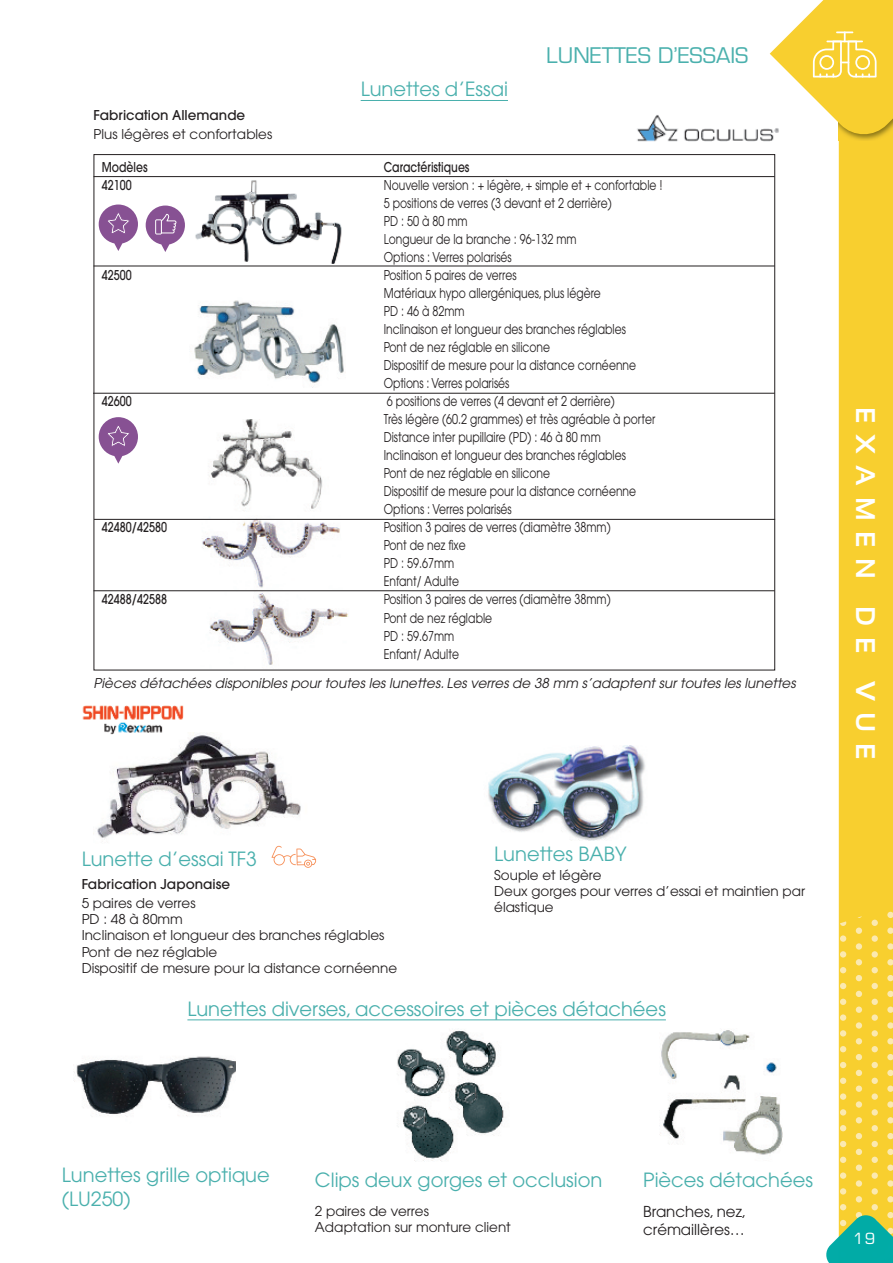
<style>
.page{position:relative;width:893px;height:1263px;background:#fff}
.page>*{position:absolute;margin:0;border:0;box-sizing:border-box;transform-origin:0 0}
.t1{font:700 27px "Sansation";letter-spacing:.4em;color:#fff}
.t2{font:21px "Eurostile";color:#4ab0ad}
.t3{font:19.5px/23.4px "Avant Garde";color:#4ab0ad}
.t4{font:15px/18px "Avant Garde";color:#231f20}
.t5{font:15px "Eurostile";color:#fff}
.t6{font:13.5px/18px "Avant Garde";color:#231f20;scale:.8 1}
.t7{font:13.5px/16.2px "Avant Garde";color:#231f20}
.t8{font:italic 13.5px "Avant Garde";color:#231f20}
.t9{font:500 13.5px "Avant Garde";color:#231f20;scale:.8 1}
.t10{font:500 13.5px "Avant Garde";color:#231f20}
</style>
<div class="page">
<div style="left:839px;top:141px;width:54px;height:1074px;background:#f8cf2f"></div>
<svg style="left:887px;top:1212px;width:6px;height:3px"></svg>
<svg style="left:887px;top:1196px;width:6px;height:6px"></svg>
<div style="left:887px;top:1180px;width:6px;height:7px;background:#fbe9b0;border-radius:50%"></div>
<div style="left:887px;top:1164px;width:6px;height:7px;background:#fbe9b0;border-radius:50%"></div>
<svg style="left:887px;top:1149px;width:6px;height:6px"></svg>
<svg style="left:887px;top:1133px;width:6px;height:6px"></svg>
<svg style="left:887px;top:1117px;width:6px;height:6px"></svg>
<div style="left:887px;top:1101px;width:6px;height:7px;background:#fbe9b0;border-radius:50%"></div>
<div style="left:887px;top:1085px;width:6px;height:7px;background:#fbe9b0;border-radius:50%"></div>
<svg style="left:887px;top:1070px;width:6px;height:6px"></svg>
<svg style="left:887px;top:1054px;width:6px;height:6px"></svg>
<svg style="left:887px;top:1038px;width:6px;height:6px"></svg>
<div style="left:887px;top:1022px;width:6px;height:7px;background:#fbe9b0;border-radius:50%"></div>
<div style="left:887px;top:1006px;width:6px;height:7px;background:#fbe9b0;border-radius:50%"></div>
<svg style="left:887px;top:991px;width:6px;height:6px"></svg>
<svg style="left:887px;top:975px;width:6px;height:6px"></svg>
<svg style="left:887px;top:959px;width:6px;height:6px"></svg>
<div style="left:887px;top:943px;width:6px;height:7px;background:#fbe9b0;border-radius:50%"></div>
<div style="left:887px;top:927px;width:6px;height:7px;background:#fbe9b0;border-radius:50%"></div>
<svg style="left:887px;top:912px;width:6px;height:6px"></svg>
<svg style="left:872px;top:1204px;width:6px;height:6px"></svg>
<svg style="left:872px;top:1188px;width:6px;height:6px"></svg>
<div style="left:872px;top:1172px;width:6px;height:7px;background:#fbe9b0;border-radius:50%"></div>
<svg style="left:872px;top:1157px;width:6px;height:6px"></svg>
<svg style="left:872px;top:1141px;width:6px;height:6px"></svg>
<svg style="left:872px;top:1125px;width:6px;height:6px"></svg>
<svg style="left:872px;top:1109px;width:6px;height:6px"></svg>
<div style="left:872px;top:1093px;width:6px;height:7px;background:#fbe9b0;border-radius:50%"></div>
<svg style="left:872px;top:1078px;width:6px;height:6px"></svg>
<svg style="left:872px;top:1062px;width:6px;height:6px"></svg>
<svg style="left:872px;top:1046px;width:6px;height:6px"></svg>
<svg style="left:872px;top:1030px;width:6px;height:6px"></svg>
<div style="left:872px;top:1014px;width:6px;height:7px;background:#fbe9b0;border-radius:50%"></div>
<svg style="left:872px;top:999px;width:6px;height:6px"></svg>
<svg style="left:872px;top:983px;width:6px;height:6px"></svg>
<svg style="left:872px;top:967px;width:6px;height:6px"></svg>
<svg style="left:872px;top:951px;width:6px;height:6px"></svg>
<div style="left:872px;top:935px;width:6px;height:7px;background:#fbe9b0;border-radius:50%"></div>
<svg style="left:872px;top:920px;width:6px;height:6px"></svg>
<svg style="left:856px;top:1212px;width:6px;height:3px"></svg>
<svg style="left:856px;top:1196px;width:6px;height:6px"></svg>
<div style="left:856px;top:1180px;width:6px;height:7px;background:#fbe9b0;border-radius:50%"></div>
<div style="left:856px;top:1164px;width:6px;height:7px;background:#fbe9b0;border-radius:50%"></div>
<svg style="left:856px;top:1149px;width:6px;height:6px"></svg>
<svg style="left:856px;top:1133px;width:6px;height:6px"></svg>
<svg style="left:856px;top:1117px;width:6px;height:6px"></svg>
<div style="left:856px;top:1101px;width:6px;height:7px;background:#fbe9b0;border-radius:50%"></div>
<div style="left:856px;top:1085px;width:6px;height:7px;background:#fbe9b0;border-radius:50%"></div>
<svg style="left:856px;top:1070px;width:6px;height:6px"></svg>
<svg style="left:856px;top:1054px;width:6px;height:6px"></svg>
<svg style="left:856px;top:1038px;width:6px;height:6px"></svg>
<div style="left:856px;top:1022px;width:6px;height:7px;background:#fbe9b0;border-radius:50%"></div>
<div style="left:856px;top:1006px;width:6px;height:7px;background:#fbe9b0;border-radius:50%"></div>
<svg style="left:856px;top:991px;width:6px;height:6px"></svg>
<svg style="left:856px;top:975px;width:6px;height:6px"></svg>
<svg style="left:856px;top:959px;width:6px;height:6px"></svg>
<div style="left:856px;top:943px;width:6px;height:7px;background:#fbe9b0;border-radius:50%"></div>
<div style="left:856px;top:927px;width:6px;height:7px;background:#fbe9b0;border-radius:50%"></div>
<svg style="left:840px;top:1204px;width:6px;height:6px"></svg>
<svg style="left:840px;top:1188px;width:6px;height:6px"></svg>
<div style="left:840px;top:1172px;width:6px;height:7px;background:#fbe9b0;border-radius:50%"></div>
<svg style="left:840px;top:1157px;width:6px;height:6px"></svg>
<svg style="left:840px;top:1141px;width:6px;height:6px"></svg>
<svg style="left:840px;top:1125px;width:6px;height:6px"></svg>
<svg style="left:840px;top:1109px;width:6px;height:6px"></svg>
<div style="left:840px;top:1093px;width:6px;height:7px;background:#fbe9b0;border-radius:50%"></div>
<svg style="left:840px;top:1078px;width:6px;height:6px"></svg>
<svg style="left:840px;top:1062px;width:6px;height:6px"></svg>
<svg style="left:840px;top:1046px;width:6px;height:6px"></svg>
<svg style="left:840px;top:1030px;width:6px;height:6px"></svg>
<div style="left:840px;top:1014px;width:6px;height:7px;background:#fbe9b0;border-radius:50%"></div>
<svg style="left:840px;top:999px;width:6px;height:6px"></svg>
<svg style="left:840px;top:983px;width:6px;height:6px"></svg>
<svg style="left:840px;top:967px;width:6px;height:6px"></svg>
<svg style="left:840px;top:951px;width:6px;height:6px"></svg>
<div style="left:840px;top:935px;width:6px;height:7px;background:#fbe9b0;border-radius:50%"></div>
<svg style="left:840px;top:921px;width:6px;height:5px"></svg>
<img style="left:826px;top:1215px;width:67px;height:48px">
<img style="left:839px;top:137px;width:54px;height:4px">
<svg style="left:770px;top:0;width:123px;height:137px"></svg>
<img style="left:397px;top:1030px;width:107px;height:131px">
<img style="left:660px;top:1030px;width:123px;height:125px">
<img style="left:93px;top:732px;width:208px;height:107px">
<img style="left:488px;top:745px;width:157px;height:95px">
<img style="left:194px;top:300px;width:150px;height:88px">
<img style="left:191px;top:177px;width:156px;height:89px">
<img style="left:210px;top:593px;width:138px;height:72px">
<img style="left:209px;top:419px;width:113px;height:90px">
<img style="left:194px;top:518px;width:149px;height:70px">
<hr style="left:94px;top:176px;width:681px;height:1px;background:#231f20">
<hr style="left:94px;top:266px;width:681px;height:1px;background:#231f20">
<hr style="left:93px;top:393px;width:682px;height:1px;background:#231f20">
<hr style="left:94px;top:590px;width:681px;height:1px;background:#231f20">
<hr style="left:94px;top:519px;width:681px;height:1px;background:#231f20">
<img style="left:74px;top:1056px;width:161px;height:61px">
<hr style="left:361px;top:100px;width:147px;height:1px;background:#4ab0ad">
<div style="left:79px;top:704px;width:105px;height:33px;background:#fff"></div>
<img style="left:82px;top:705px;width:102px;height:30px">
<div style="left:628px;top:106px;width:154px;height:48px;background:#fff"></div>
<img style="left:637px;top:115px;width:142px;height:27px">
<hr style="left:187px;top:1019px;width:479px;height:1px;background:#4ab0ad">
<svg style="left:99px;top:205px;width:39px;height:46px"></svg>
<svg style="left:146px;top:206px;width:39px;height:46px"></svg>
<svg style="left:99px;top:417px;width:39px;height:47px"></svg>
<svg style="left:272px;top:846px;width:44px;height:22px"></svg>
<p class="t10" style="left:94px;top:110px;width:153px">Fabrication Allemande</p>
<p class="t7" style="left:94px;top:127px;width:180px">Plus légères et confortables</p>
<h3 class="t3" style="left:361px;top:79px;width:149px">Lunettes d’Essai</h3>
<h2 class="t2" style="left:546px;top:47px;width:204px">LUNETTES D’ESSAIS</h2>
<p class="t9" style="left:102px;top:162px;width:59px">Modèles</p>
<p class="t9" style="left:384px;top:162px;width:109px">Caractéristiques</p>
<p class="t9" style="left:102px;top:180px;width:39px">42100</p>
<p class="t6" style="left:384px;top:178px;width:350px">Nouvelle version : + légère, + simple et + confortable !<br>5 positions de verres (3 devant et 2 derrière)<br>PD:50à80mm<br>Longueur de la branche : 96-132 mm<br>Options : Verres polarisés</p>
<p class="t9" style="left:102px;top:270px;width:39px">42500</p>
<p class="t6" style="left:384px;top:268px;width:317px">Position 5 paires de verres<br>Matériaux hypo allergéniques, plus légère<br>PD : 46 à 82mm<br>Inclinaison et longueur des branches réglables Pont de nez réglable en silicone<br>Dispositif de mesure pour la distance cornéenne Options : Verres polarisés</p>
<p class="t9" style="left:102px;top:396px;width:39px">42600</p>
<p class="t6" style="left:384px;top:394px;width:341px">6 positions de verres (4 devant et 2 derrière)<br>Très légère (60.2 grammes) et très agréable à porter Distance inter pupillaire (PD) : 46 à 80 mm Inclinaison et longueur des branches réglables<br>Pont de nez réglable en silicone<br>Dispositif de mesure pour la distance cornéenne Options : Verres polarisés</p>
<p class="t9" style="left:102px;top:522px;width:83px">42480/42580</p>
<p class="t6" style="left:384px;top:520px;width:285px">Position 3 paires de verres (diamètre 38mm)<br>Pont de nez fixe<br>PD : 59.67mm<br>Enfant/ Adulte</p>
<p class="t9" style="left:102px;top:594px;width:83px">42488/42588</p>
<p class="t6" style="left:384px;top:592px;width:285px">Position 3 paires de verres (diamètre 38mm)<br>Pont de nez réglable<br>PD : 59.67mm<br>Enfant/ Adulte</p>
<p class="t8" style="left:94px;top:678px;width:704px">Pièces détachées disponibles pour toutes les lunettes. Les verres de 38 mm s’adaptent sur toutes les lunettes</p>
<h3 class="t3" style="left:82px;top:849px;width:177px">Lunette d’essai TF3</h3>
<p class="t10" style="left:82px;top:879px;width:150px">Fabrication Japonaise</p>
<p class="t7" style="left:82px;top:896px;width:317px">5 paires de verres<br>PD : 48 à 80mm<br>Inclinaison et longueur des branches réglables<br>Pont de nez réglable<br>Dispositif de mesure pour la distance cornéenne</p>
<h3 class="t3" style="left:494px;top:844px;width:134px">Lunettes BABY</h3>
<p class="t7" style="left:494px;top:868px;width:312px">Souple et légère<br>Deux gorges pour verres d’essai et maintien par élastique</p>
<h3 class="t3" style="left:187px;top:999px;width:480px">Lunettes diverses, accessoires et pièces détachées</h3>
<h1 class="t1" style="left:881px;top:407px;width:353px;rotate:90deg">EXAMEN DE VUE</h1>
<h3 class="t3" style="left:62px;top:1165px;width:209px">Lunettes grille optique (LU250)</h3>
<h3 class="t3" style="left:315px;top:1170px;width:289px">Clips deux gorges et occlusion</h3>
<p class="t7" style="left:315px;top:1204px;width:197px">2 paires de verres<br>Adaptation sur monture client</p>
<h3 class="t3" style="left:643px;top:1170px;width:171px">Pièces détachées</h3>
<p class="t4" style="left:643px;top:1204px;width:105px">Branches, nez, crémaillères…</p>
<p class="t5" style="left:853px;top:1233px;width:24px">19</p>
</div>
